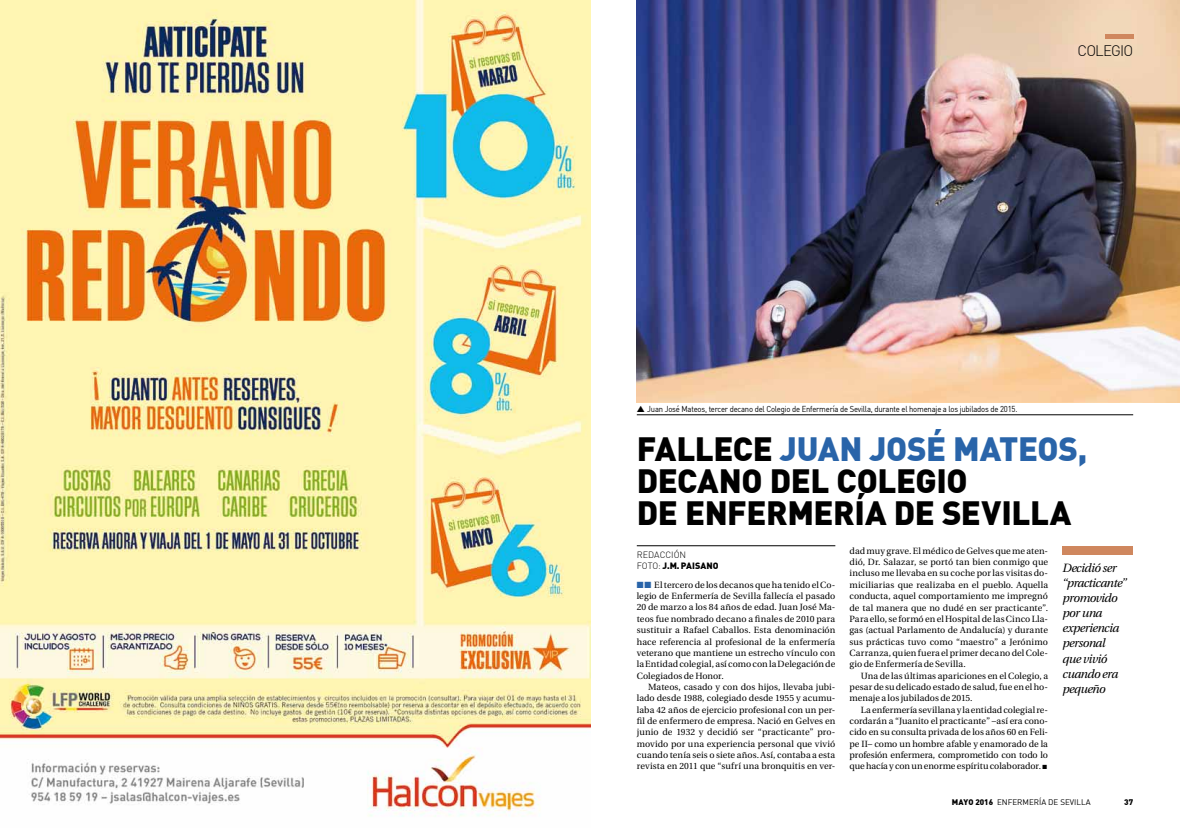
<style>
.page{position:relative;width:1180px;height:828px;background:#fff}
.page>*{position:absolute;margin:0;border:0;box-sizing:border-box;transform-origin:0 0}
.t1{font:900 33px/32px "DIN";letter-spacing:-.01em;color:#000}
.t2{font:900 33px "DIN";letter-spacing:-.015em;color:#2964a9}
.t3{font:300 15px "DIN";color:#000}
.t4{font:italic 12px/15px "Utopia";letter-spacing:-.04em;color:#000}
.t5{font:9px/11.3px "Utopia";letter-spacing:.005em;color:#000;text-align:justify}
.t6{font:300 9px/11.3px "DIN";color:#000}
.t7{font:8.5px "DIN";letter-spacing:-.025em;color:#000;scale:.9 1}
.t8{font:8px "DIN";color:#000}
.t9{font:900 8px "DIN";color:#000}
.s1{color:#000}
.s2{font-weight:900}
.s3{color:#2964a9}
</style>
<div class="page">
<hr style="left:636px;top:545px;width:199px;height:1px;background:#000">
<div style="left:1062px;top:546px;width:70px;height:8px;background:#cf875e"></div>
<img style="left:636px;top:0;width:543px;height:403px">
<hr style="left:636px;top:414px;width:496px;height:1px;background:#000">
<img style="left:0;top:0;width:590px;height:817px">
<hr style="left:1104px;top:34px;width:28px;height:4px;background:#cf875e">
<h2 class="t3" style="left:1077px;top:42px;width:9px">COLEGIO</h2>
<p class="t7" style="left:636px;top:404px;width:424px">▲ Juan José Mateos, tercer decano del Colegio de Enfermería de Sevilla, durante el homenaje a los jubilados de 2015.</p>
<h1 class="t1" style="left:636px;top:431px;width:20px">FALL</h1>
<h1 class="t2" style="left:713px;top:426px;width:176px"><span class="s1">ECE</span> JUAN JOSÉ</h1>
<h1 class="t2" style="left:953px;top:426px;width:135px">MATEOS,</h1>
<h1 class="t1" style="left:636px;top:463px;width:83px">DECANO</h1>
<h1 class="t1" style="left:636px;top:463px;width:383px;text-indent:133px">DEL COLEGIO<br>DE EN FERMERÍA DE SEVILLA</h1>
<p class="t6" style="left:636px;top:549px;width:83px">REDACCIÓN<br>FOTO: <span class="s2">J.M. PAISANO</span></p>
<p class="t5" style="left:636px;top:579px;width:200px"><span class="s3">■■</span> El tercero de los decanos que ha tenido el Co&shy;legio de Enfermería de Sevilla fallecía el pasado 20 de marzo a los 84 años de edad. Juan José Ma&shy;teos fue nombrado decano a finales de 2010 para sustituir a Rafael Caballos. Esta denominación hace referencia al profesional de la enfermería veterano que mantiene un estrecho vínculo con la Entidad colegial, así como con la Delegación de Colegiados de Honor.</p>
<p class="t5" style="left:636px;top:681px;width:200px;text-indent:11px">Mateos, casado y con dos hijos, llevaba jubi&shy;lado desde 1988, colegiado desde 1955 y acumu&shy;laba 42 años de ejercicio profesional con un per&shy;fil de enfermero de empresa. Nació en Gelves en junio de 1932 y decidió ser “practicante” pro&shy;movido por una experiencia personal que vivió cuando tenía seis o siete años. Así, contaba a esta revista en 2011 que “sufrí una bronquitis en ver-</p>
<p class="t5" style="left:849px;top:545px;width:200px">dad muy grave. El médico de Gelves que me aten&shy;dió, Dr. Salazar, se portó tan bien conmigo que incluso me llevaba en su coche por las visitas do&shy;miciliarias que realizaba en el pueblo. Aquella conducta, aquel comportamiento me impregnó de tal manera que no dudé en ser practicante”.<br>Para ello, se formó en el Hospital de las Cinco Lla&shy;gas (actual Parlamento de Andalucía) y durante sus prácticas tuvo como “maestro” a Jerónimo Carranza, quien fuera el primer decano del Cole&shy;gio de Enfermería de Sevilla.</p>
<p class="t5" style="left:849px;top:670px;width:200px;text-indent:11px">Una de las últimas apariciones en el Colegio, a pesar de su delicado estado de salud, fue en el ho&shy;menaje a los jubilados de 2015.</p>
<p class="t5" style="left:849px;top:704px;width:200px;text-indent:11px">La enfermería sevillana y la entidad colegial re&shy;cordarán a “Juanito el practicante” –así era cono&shy;cido en su consulta privada de los años 60 en Feli&shy;pe II– como un hombre afable y enamorado de la profesión enfermera, comprometido con todo lo que hacía y con un enorme espíritu colaborador. ■</p>
<h3 class="t4" style="left:1062px;top:561px;width:65px">Decidió ser “practicante” promovido por una experiencia personal que vivió cuando era pequeño</h3>
<p class="t8" style="left:951px;top:797px;width:140px"><span class="s2">MAYO 2016</span> ENFERMERÍA DE SEVILLA</p>
<p class="t9" style="left:1124px;top:797px;width:10px">37</p>
</div>
